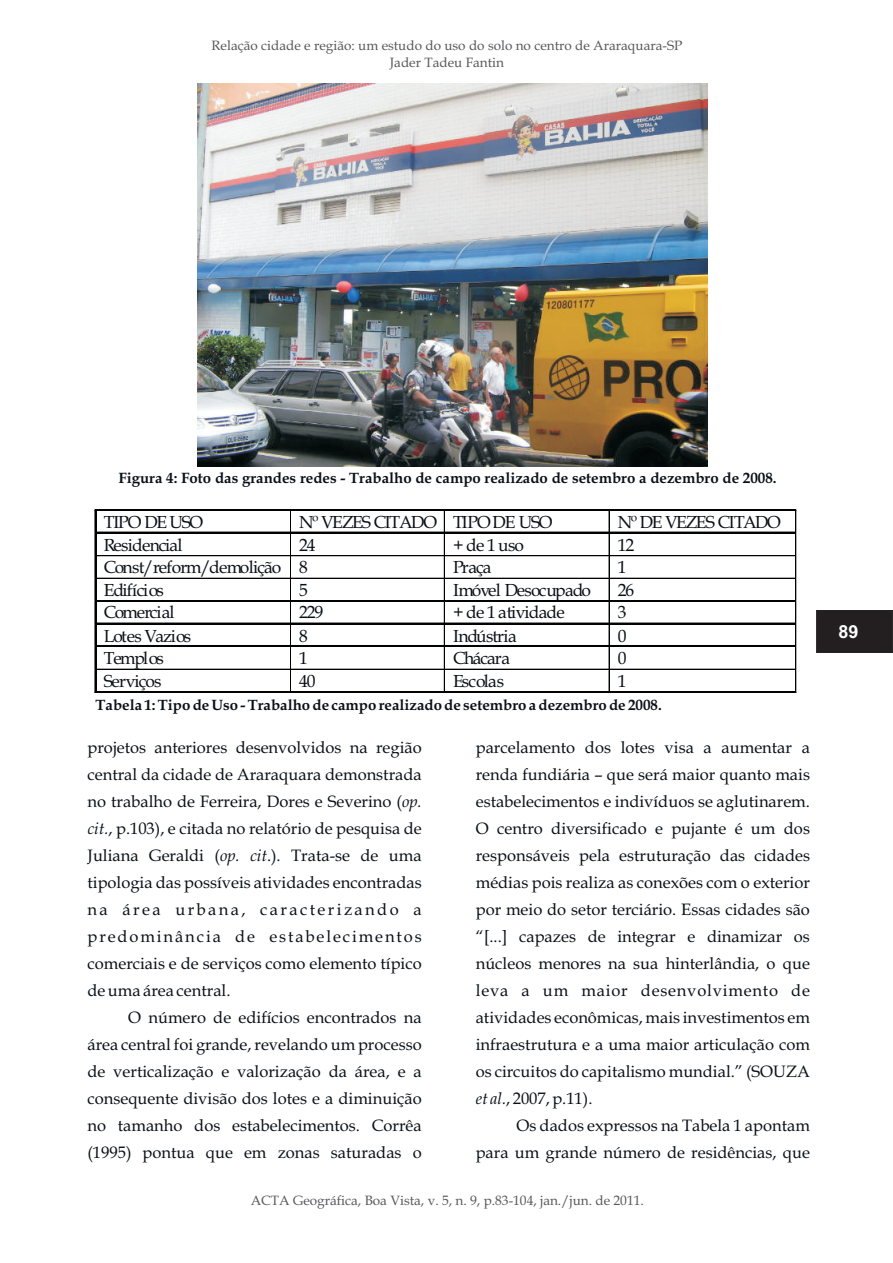
<style>
.page{position:relative;width:893px;height:1263px;background:#fff}
.page>*{position:absolute;margin:0;border:0;box-sizing:border-box;transform-origin:0 0}
.t1{font:700 18px "Arial";color:#fff}
.t2{font:17.4px "Book Antiqua";letter-spacing:-.06em;color:#0a1017}
.t3{font:17.4px "Book Antiqua";letter-spacing:-.08em;color:#0a1017}
.t4{font:17.4px "Book Antiqua";letter-spacing:-.04em;color:#0a1017}
.t5{font:16.5px "Book Antiqua";color:#0a1017}
.t6{font:16.5px "Book Antiqua";letter-spacing:.115em;color:#0a1017}
.t7{font:16.5px "Book Antiqua";letter-spacing:.045em;color:#0a1017}
.t8{font:16.5px "Book Antiqua";letter-spacing:.145em;color:#0a1017}
.t9{font:700 15px "Book Antiqua";color:#0a1017}
.t10{font:13.5px/16.8px "Book Antiqua";color:#57585a;text-align:center}
.s1{font-style:italic}
</style>
<div class="page">
<div style="left:816px;top:610px;width:77px;height:43px;background:#231f20"></div>
<img style="left:198px;top:84px;width:509px;height:382px">
<hr style="left:96px;top:510px;width:194px;height:1px;background:#010202">
<hr style="left:96px;top:509px;width:194px;height:1px;background:#010202">
<hr style="left:290px;top:510px;width:154px;height:1px;background:#010202">
<hr style="left:290px;top:509px;width:154px;height:1px;background:#010202">
<hr style="left:444px;top:510px;width:165px;height:1px;background:#010202">
<hr style="left:444px;top:509px;width:165px;height:1px;background:#010202">
<hr style="left:609px;top:510px;width:187px;height:1px;background:#010202">
<hr style="left:609px;top:509px;width:187px;height:1px;background:#010202">
<hr style="left:96px;top:532px;width:194px;height:1px;background:#010202">
<hr style="left:290px;top:532px;width:154px;height:1px;background:#010202">
<hr style="left:444px;top:532px;width:165px;height:1px;background:#010202">
<hr style="left:609px;top:532px;width:187px;height:1px;background:#010202">
<hr style="left:96px;top:555px;width:194px;height:1px;background:#010202">
<hr style="left:290px;top:555px;width:154px;height:1px;background:#010202">
<hr style="left:444px;top:555px;width:165px;height:1px;background:#010202">
<hr style="left:609px;top:555px;width:187px;height:1px;background:#010202">
<hr style="left:96px;top:578px;width:194px;height:1px;background:#010202">
<hr style="left:290px;top:578px;width:154px;height:1px;background:#010202">
<hr style="left:444px;top:578px;width:165px;height:1px;background:#010202">
<hr style="left:609px;top:578px;width:187px;height:1px;background:#010202">
<hr style="left:96px;top:601px;width:194px;height:1px;background:#010202">
<hr style="left:96px;top:600px;width:194px;height:1px;background:#010202">
<hr style="left:290px;top:601px;width:154px;height:1px;background:#010202">
<hr style="left:290px;top:600px;width:154px;height:1px;background:#010202">
<hr style="left:444px;top:601px;width:165px;height:1px;background:#010202">
<hr style="left:444px;top:600px;width:165px;height:1px;background:#010202">
<hr style="left:609px;top:601px;width:187px;height:1px;background:#010202">
<hr style="left:609px;top:600px;width:187px;height:1px;background:#010202">
<hr style="left:96px;top:623px;width:194px;height:1px;background:#010202">
<hr style="left:290px;top:623px;width:154px;height:1px;background:#010202">
<hr style="left:444px;top:623px;width:165px;height:1px;background:#010202">
<hr style="left:609px;top:623px;width:187px;height:1px;background:#010202">
<hr style="left:96px;top:645px;width:194px;height:2px;background:#010202">
<hr style="left:290px;top:645px;width:154px;height:2px;background:#010202">
<hr style="left:444px;top:645px;width:165px;height:2px;background:#010202">
<hr style="left:609px;top:645px;width:187px;height:2px;background:#010202">
<hr style="left:96px;top:669px;width:194px;height:1px;background:#010202">
<hr style="left:290px;top:669px;width:154px;height:1px;background:#010202">
<hr style="left:444px;top:669px;width:165px;height:1px;background:#010202">
<hr style="left:609px;top:669px;width:187px;height:1px;background:#010202">
<svg style="left:95px;top:509px;width:1px;height:184px"></svg>
<hr style="left:96px;top:692px;width:194px;height:1px;background:#010202">
<hr style="left:96px;top:691px;width:194px;height:1px;background:#010202">
<svg style="left:290px;top:511px;width:1px;height:180px"></svg>
<hr style="left:290px;top:692px;width:154px;height:1px;background:#010202">
<hr style="left:290px;top:691px;width:154px;height:1px;background:#010202">
<svg style="left:444px;top:511px;width:1px;height:180px"></svg>
<hr style="left:444px;top:692px;width:165px;height:1px;background:#010202">
<hr style="left:444px;top:691px;width:165px;height:1px;background:#010202">
<svg style="left:609px;top:511px;width:1px;height:180px"></svg>
<hr style="left:609px;top:692px;width:187px;height:1px;background:#010202">
<hr style="left:609px;top:691px;width:187px;height:1px;background:#010202">
<svg style="left:795px;top:511px;width:1px;height:180px"></svg>
<p class="t10" style="left:212px;top:38px;width:472px">Relação cidade e região: um estudo do uso do solo no centro de Araraquara-SP<br>Jader Tadeu Fantin</p>
<p class="t9" style="left:118px;top:472px;width:660px">Figura 4: Foto das grandes redes - Trabalho de campo realizado de setembro a dezembro de 2008.</p>
<p class="t3" style="left:104px;top:516px;width:101px">TIPO DE USO</p>
<p class="t3" style="left:299px;top:516px;width:255px">Nº VEZES CITADO TIPO DE USO</p>
<p class="t3" style="left:618px;top:516px;width:165px">Nº DE VEZES CITADO</p>
<p class="t2" style="left:104px;top:538px;width:80px">Residencial</p>
<p class="t2" style="left:299px;top:538px;width:18px">24</p>
<p class="t2" style="left:453px;top:538px;width:73px">+ de 1 uso</p>
<p class="t2" style="left:618px;top:538px;width:18px">12</p>
<p class="t2" style="left:104px;top:560px;width:206px">Const/reform/demolição 8</p>
<p class="t2" style="left:453px;top:560px;width:40px">Praça</p>
<p class="t2" style="left:618px;top:560px;width:10px">1</p>
<p class="t4" style="left:104px;top:583px;width:62px">Edifícios</p>
<p class="t2" style="left:299px;top:583px;width:10px">5</p>
<p class="t2" style="left:453px;top:583px;width:140px">Imóvel Desocupado</p>
<p class="t2" style="left:618px;top:583px;width:18px">26</p>
<p class="t2" style="left:104px;top:605px;width:72px">Comercial</p>
<p class="t2" style="left:299px;top:605px;width:26px">229</p>
<p class="t2" style="left:453px;top:605px;width:113px">+ de 1 atividade</p>
<p class="t2" style="left:618px;top:605px;width:10px">3</p>
<p class="t2" style="left:104px;top:629px;width:89px">Lotes Vazios</p>
<p class="t2" style="left:299px;top:629px;width:10px">8</p>
<p class="t2" style="left:453px;top:629px;width:65px">Indústria</p>
<p class="t2" style="left:618px;top:629px;width:10px">0</p>
<p class="t3" style="left:104px;top:651px;width:62px">Templos</p>
<p class="t2" style="left:299px;top:651px;width:10px">1</p>
<p class="t2" style="left:453px;top:651px;width:59px">Chácara</p>
<p class="t2" style="left:618px;top:651px;width:10px">0</p>
<p class="t4" style="left:104px;top:674px;width:59px">Serviços</p>
<p class="t2" style="left:299px;top:674px;width:18px">40</p>
<p class="t2" style="left:453px;top:674px;width:53px">Escolas</p>
<p class="t2" style="left:618px;top:674px;width:10px">1</p>
<p class="t9" style="left:96px;top:699px;width:568px">Tabela 1: Tipo de Uso - Trabalho de campo realizado de setembro a dezembro de 2008.</p>
<p class="t5" style="left:88px;top:741px;width:336px">projetos anteriores desenvolvidos na região</p>
<p class="t5" style="left:476px;top:741px;width:336px">parcelamento dos lotes visa a aumentar a</p>
<p class="t5" style="left:88px;top:768px;width:336px">central da cidade de Araraquara demonstrada</p>
<p class="t5" style="left:476px;top:768px;width:336px">renda fundiária – que será maior quanto mais</p>
<p class="t5" style="left:88px;top:795px;width:336px">no trabalho de Ferreira, Dores e Severino (<span class="s1">op.</span></p>
<p class="t5" style="left:476px;top:795px;width:336px">estabelecimentos e indivíduos se aglutinarem.</p>
<p class="t5" style="left:88px;top:822px;width:336px"><span class="s1">cit.</span>, p.103), e citada no relatório de pesquisa de</p>
<p class="t5" style="left:476px;top:822px;width:336px">O centro diversificado e pujante é um dos</p>
<p class="t5" style="left:88px;top:849px;width:336px">Juliana Geraldi (<span class="s1">op. cit</span>.). Trata-se de uma</p>
<p class="t5" style="left:476px;top:849px;width:336px">responsáveis pela estruturação das cidades</p>
<p class="t5" style="left:88px;top:876px;width:336px">tipologia das possíveis atividades encontradas</p>
<p class="t5" style="left:476px;top:876px;width:336px">médias pois realiza as conexões com o exterior</p>
<p class="t8" style="left:88px;top:903px;width:336px">na área urbana, caracterizando a</p>
<p class="t5" style="left:476px;top:903px;width:336px">por meio do setor terciário. Essas cidades são</p>
<p class="t6" style="left:88px;top:930px;width:336px">predominância de estabelecimentos</p>
<p class="t5" style="left:476px;top:930px;width:336px">“[...] capazes de integrar e dinamizar os</p>
<p class="t5" style="left:88px;top:957px;width:336px">comerciais e de serviços como elemento típico</p>
<p class="t5" style="left:476px;top:957px;width:336px">núcleos menores na sua hinterlândia, o que</p>
<p class="t5" style="left:88px;top:984px;width:144px">de uma área central.</p>
<p class="t7" style="left:476px;top:984px;width:336px">leva a um maior desenvolvimento de</p>
<p class="t5" style="left:128px;top:1011px;width:295px">O número de edifícios encontrados na</p>
<p class="t5" style="left:476px;top:1011px;width:336px">atividades econômicas, mais investimentos em</p>
<p class="t5" style="left:88px;top:1038px;width:336px">área central foi grande, revelando um processo</p>
<p class="t5" style="left:476px;top:1038px;width:336px">infraestrutura e a uma maior articulação com</p>
<p class="t5" style="left:88px;top:1065px;width:336px">de verticalização e valorização da área, e a</p>
<p class="t5" style="left:476px;top:1065px;width:336px">os circuitos do capitalismo mundial.” (SOUZA</p>
<p class="t5" style="left:87px;top:1092px;width:336px">consequente divisão dos lotes e a diminuição</p>
<p class="t5" style="left:476px;top:1092px;width:118px"><span class="s1">et al.</span>, 2007, p.11).</p>
<p class="t5" style="left:87px;top:1119px;width:336px">no tamanho dos estabelecimentos. Corrêa</p>
<p class="t5" style="left:516px;top:1119px;width:295px">Os dados expressos na Tabela 1 apontam</p>
<p class="t5" style="left:87px;top:1146px;width:336px">(1995) pontua que em zonas saturadas o</p>
<p class="t5" style="left:476px;top:1146px;width:336px">para um grande número de residências, que</p>
<p class="t10" style="left:251px;top:1194px;width:395px">ACTA Geográfica, Boa Vista, v. 5, n. 9, p.83-104, jan./jun. de 2011.</p>
<p class="t1" style="left:839px;top:624px;width:22px">89</p>
</div>
